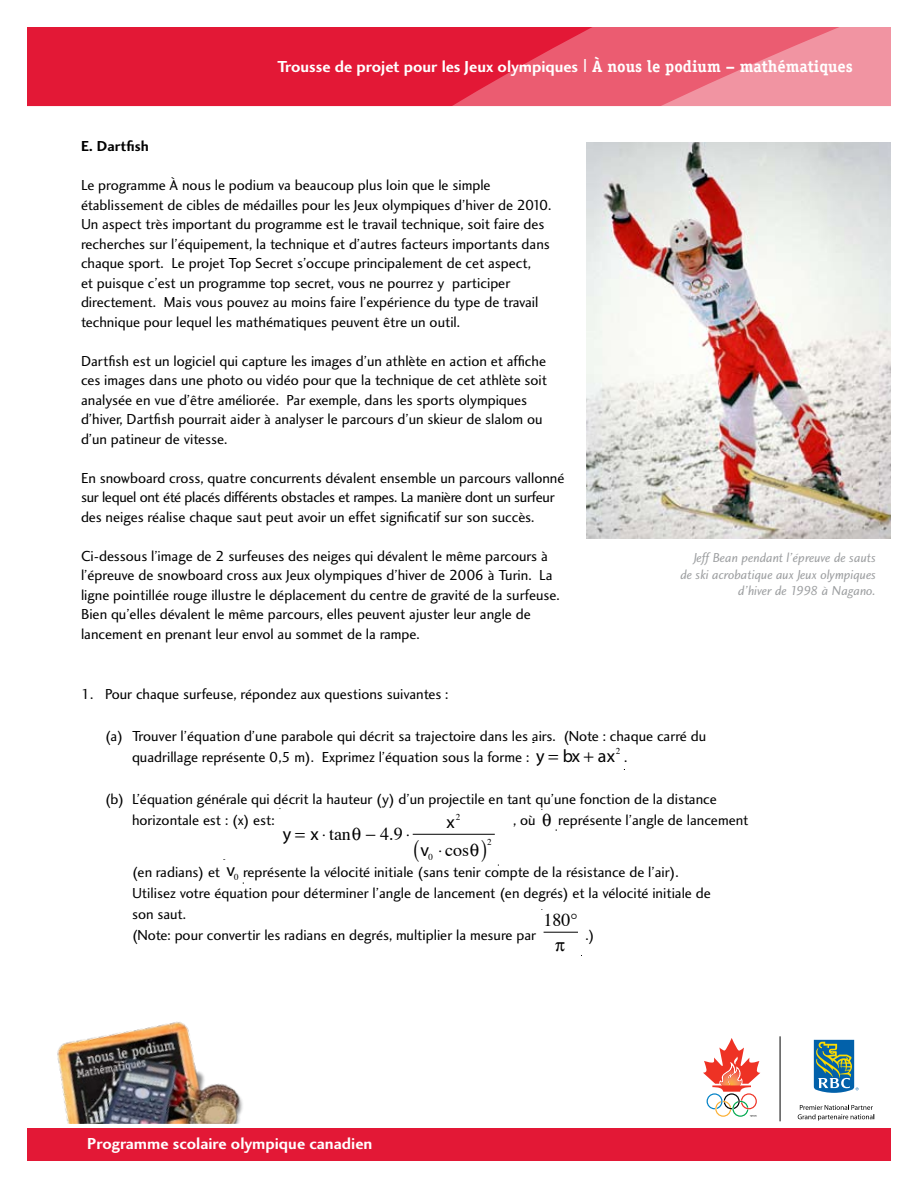
<style>
.page{position:relative;width:918px;height:1188px;background:#fff}
.page>*{position:absolute;margin:0;border:0;box-sizing:border-box;transform-origin:0 0}
.t1{font:18px "Times";letter-spacing:-.005em;color:#000}
.t2{font:18px "Myriad Pro";color:#000}
.t3{font:16.5px "Charlotte Sans Bold Plain";color:#fff}
.t4{font:15px/19.5px "Charlotte Sans Book Plain";color:#000}
.t5{font:15px "Charlotte Sans Bold Plain";color:#000}
.t6{font:13.5px/16.5px "Charlotte Sans Book Italic Plain";color:#9d9fa1;text-align:right}
.t7{font:9px "Times";color:#000}
.s1{font-size:19.5px}
.s2{font-family:"Officina Serif";font-weight:700}
.s3{font-family:"Myriad Pro"}
</style>
<div class="page">
<img style="left:57px;top:1021px;width:186px;height:103px">
<svg style="left:703px;top:1038px;width:57px;height:79px"></svg>
<hr style="left:780px;top:1036px;width:1px;height:85px;background:#000">
<svg style="left:814px;top:1040px;width:45px;height:53px;background:#5a929e"></svg>
<svg style="left:798px;top:1105px;width:76px;height:16px"></svg>
<div style="left:27px;top:1128px;width:864px;height:33px;background:#e31836"></div>
<svg style="left:37px;top:27px;width:854px;height:79px;background:#e73e57"></svg>
<img style="left:587px;top:142px;width:304px;height:397px">
<hr style="left:413px;top:834px;width:81px;height:1px;background:#000">
<hr style="left:544px;top:932px;width:33px;height:1px;background:#000">
<p class="t3" style="left:278px;top:56px;width:577px">Trousse de projet pour les Jeux olympiques <span class="s1">|</span> <span class="s2">À nous le podium – mathématiques</span></p>
<p class="t5" style="left:81px;top:137px;width:69px">E. Dartfish</p>
<p class="t4" style="left:81px;top:176px;width:472px">Le programme À nous le podium va beaucoup plus loin que le simple établissement de cibles de médailles pour les Jeux olympiques d’hiver de 2010.<br>Un aspect très important du programme est le travail technique, soit faire des recherches sur l’équipement, la technique et d’autres facteurs importants dans chaque sport. Le projet Top Secret s’occupe principalement de cet aspect,<br>et puisque c’est un programme top secret, vous ne pourrez y participer directement. Mais vous pouvez au moins faire l’expérience du type de travail technique pour lequel les mathématiques peuvent être un outil.</p>
<p class="t4" style="left:81px;top:351px;width:468px">Dartfish est un logiciel qui capture les images d’un athlète en action et affiche ces images dans une photo ou vidéo pour que la technique de cet athlète soit analysée en vue d’être améliorée. Par exemple, dans les sports olympiques d’hiver, Dartfish pourrait aider à analyser le parcours d’un skieur de slalom ou d’un patineur de vitesse.</p>
<p class="t4" style="left:81px;top:468px;width:485px">En snowboard cross, quatre concurrents dévalent ensemble un parcours vallonné sur lequel ont été placés différents obstacles et rampes. La manière dont un surfeur des neiges réalise chaque saut peut avoir un effet significatif sur son succès.</p>
<p class="t4" style="left:81px;top:546px;width:480px">Ci-dessous l’image de 2 surfeuses des neiges qui dévalent le même parcours à l’épreuve de snowboard cross aux Jeux olympiques d’hiver de 2006 à Turin. La ligne pointillée rouge illustre le déplacement du centre de gravité de la surfeuse.<br>Bien qu’elles dévalent le même parcours, elles peuvent ajuster leur angle de lancement en prenant leur envol au sommet de la rampe.</p>
<p class="t6" style="left:680px;top:549px;width:197px">Jeff Bean pendant l’épreuve de sauts de ski acrobatique aux Jeux olympiques d’hiver de 1998 à Nagano.</p>
<p class="t4" style="left:81px;top:684px;width:369px">1. Pour chaque surfeuse, répondez aux questions suivantes :</p>
<p class="t4" style="left:132px;top:725px;width:576px;line-height:21px;text-indent:-27px">(a) Trouver l’équation d’une parabole qui décrit sa trajectoire dans les airs. (Note : chaque carré du quadrillage représente 0,5 m). Exprimez l’équation sous la forme :</p>
<p class="t2" style="left:536px;top:745px;width:86px">y bx ax<sup>2</sup></p>
<p class="t4" style="left:624px;top:747px;width:5px">.</p>
<p class="t4" style="left:132px;top:788px;width:586px;line-height:21px;text-indent:-27px">(b) L’équation générale qui décrit la hauteur (y) d’un projectile en tant qu’une fonction de la distance horizontale est : (x) est:</p>
<p class="t2" style="left:447px;top:811px;width:15px">x<sup>2</sup></p>
<p class="t1" style="left:421px;top:833px;width:50px"><span class="s3">v</span><sub>0</sub> ⋅ cos</p>
<p class="t4" style="left:513px;top:810px;width:24px">, où</p>
<p class="t4" style="left:558px;top:810px;width:192px">représente l’angle de lancement</p>
<p class="t1" style="left:283px;top:817px;width:129px"><span class="s3">y x</span>⋅tan −4.9⋅</p>
<p class="t7" style="left:487px;top:833px;width:6px">2</p>
<p class="t4" style="left:132px;top:862px;width:580px;line-height:21px;text-indent:111px">représente la vélocité initiale (sans tenir compte de la résistance de l’air).<br>Utilisez votre équation pour déterminer l’angle de lancement (en degrés) et la vélocité initiale de son saut.<br>(Note: pour convertir les radians en degrés, multiplier la mesure par</p>
<p class="t4" style="left:132px;top:863px;width:90px">(en radians) et</p>
<p class="t2" style="left:226px;top:858px;width:14px">v<sub>0</sub></p>
<p class="t1" style="left:544px;top:903px;width:28px">180</p>
<p class="t4" style="left:586px;top:926px;width:10px">.)</p>
<p class="t3" style="left:87px;top:1134px;width:287px">Programme scolaire olympique canadien</p>
</div>
